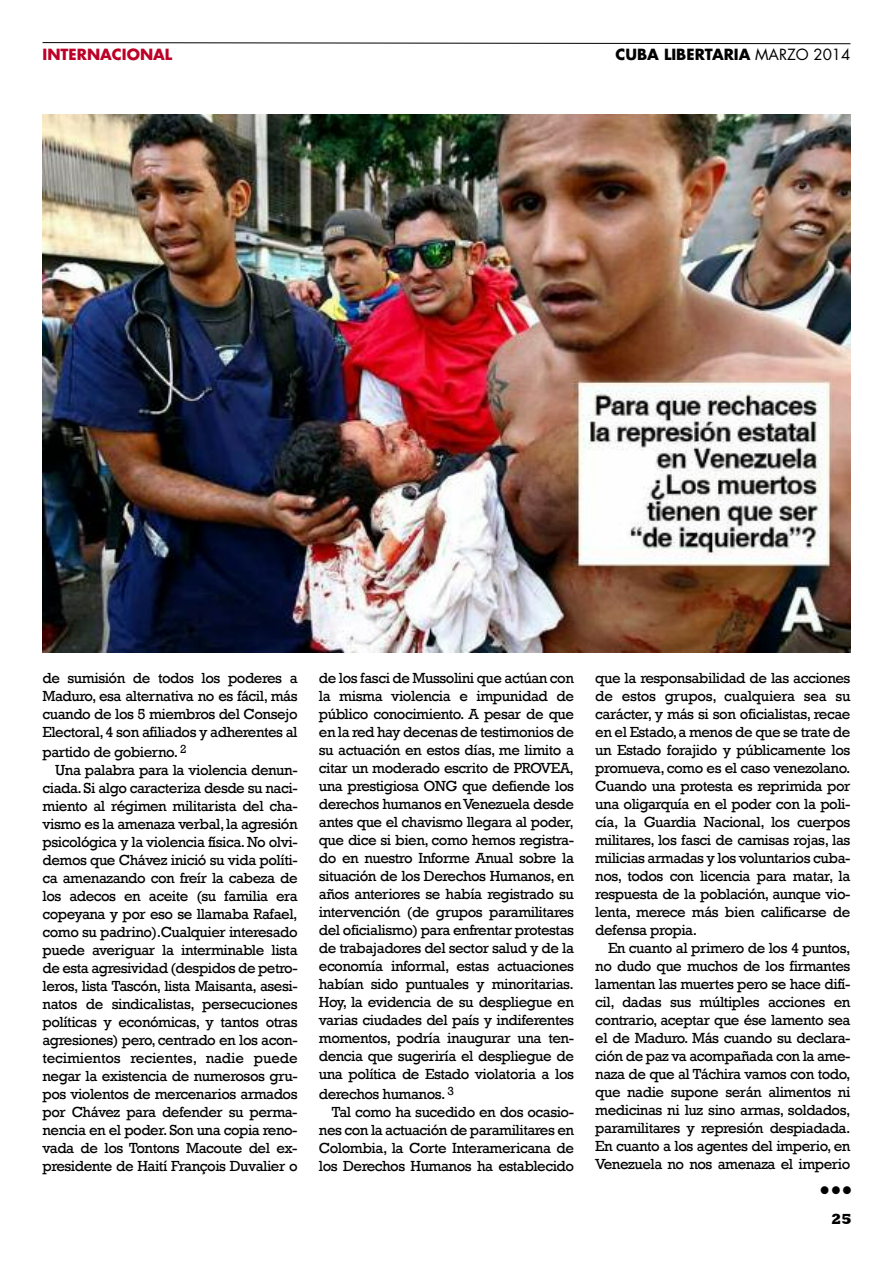
<style>
.page{position:relative;width:893px;height:1263px;background:#fff}
.page>*{position:absolute;margin:0;border:0;box-sizing:border-box;transform-origin:0 0}
.t1{font:31.5px "Rockwell";color:#000}
.t2{font:15px/18px "Rockwell";letter-spacing:-.03em;color:#000;text-align:justify}
.t3{font:15px "Rockwell";letter-spacing:-.01em;color:#000}
.t4{font:700 15px "Futura";color:#000}
.t5{font:700 15px "Futura";color:#bc0027}
.t6{font:800 15px "Rockwell";color:#000}
.s1{font-weight:400}
</style>
<div class="page">
<img style="left:43px;top:114px;width:808px;height:539px">
<svg style="left:42px;top:42px;width:809px;height:2px;background:#828282"></svg>
<p class="t5" style="left:43px;top:47px;width:131px">INTERNACIONAL</p>
<p class="t4" style="left:615px;top:47px;width:236px">CUBA LIBERTARIA <span class="s1">MARZO 2014</span></p>
<p class="t2" style="left:43px;top:669px;width:257px">de sumisión de todos los poderes a Maduro, esa alternativa no es fácil, más cuando de los 5 miembros del Consejo Electoral,4 son afiliados y adherentes al</p>
<p class="t2" style="left:43px;top:743px;width:145px">partido de gobierno. <sup>2</sup></p>
<p class="t2" style="left:55px;top:761px;width:244px">Una palabra para la violencia denun-</p>
<p class="t2" style="left:43px;top:779px;width:257px">ciada.Si algo caracteriza desde su naci-</p>
<p class="t2" style="left:43px;top:797px;width:257px">miento al régimen militarista del cha-</p>
<p class="t2" style="left:43px;top:815px;width:257px">vismo es la amenaza verbal,la agresión</p>
<p class="t2" style="left:43px;top:833px;width:257px">psicológica y la violencia física.No olvi-</p>
<p class="t2" style="left:43px;top:851px;width:257px">demos que Chávez inició su vida políti-</p>
<p class="t2" style="left:43px;top:869px;width:257px">ca amenazando con freír la cabeza de</p>
<p class="t2" style="left:43px;top:887px;width:257px">los adecos en aceite (su familia era</p>
<p class="t2" style="left:43px;top:905px;width:257px">copeyana y por eso se llamaba Rafael,</p>
<p class="t2" style="left:43px;top:923px;width:257px">como su padrino).Cualquier interesado</p>
<p class="t2" style="left:43px;top:941px;width:257px">puede averiguar la interminable lista</p>
<p class="t2" style="left:43px;top:959px;width:257px">de esta agresividad (despidos de petro-</p>
<p class="t2" style="left:43px;top:977px;width:257px">leros, lista Tascón, lista Maisanta, asesi-</p>
<p class="t2" style="left:43px;top:995px;width:257px">natos de sindicalistas, persecuciones</p>
<p class="t2" style="left:43px;top:1013px;width:257px">políticas y económicas, y tantos otras</p>
<p class="t2" style="left:43px;top:1031px;width:257px">agresiones) pero, centrado en los acon-</p>
<p class="t3" style="left:43px;top:1049px;width:257px">tecimientos recientes, nadie puede</p>
<p class="t2" style="left:43px;top:1067px;width:257px">negar la existencia de numerosos gru-</p>
<p class="t2" style="left:42px;top:1085px;width:257px">pos violentos de mercenarios armados</p>
<p class="t2" style="left:42px;top:1103px;width:257px">por Chávez para defender su perma-</p>
<p class="t2" style="left:42px;top:1121px;width:257px">nencia en el poder. Son una copia reno-</p>
<p class="t2" style="left:42px;top:1139px;width:257px">vada de los Tontons Macoute del ex-</p>
<p class="t2" style="left:42px;top:1157px;width:257px">presidente de Haití François Duvalier o</p>
<p class="t2" style="left:319px;top:669px;width:257px">de los fasci de Mussolini que actúan con la misma violencia e impunidad de público conocimiento. A pesar de que en la red hay decenas de testimonios de su actuación en estos días, me limito a citar un moderado escrito de PROVEA, una prestigiosa ONG que defiende los derechos humanos enVenezuela desde antes que el chavismo llegara al poder, que dice si bien, como hemos registra&shy;do en nuestro Informe Anual sobre la situación de los Derechos Humanos, en años anteriores se había registrado su intervención (de grupos paramilitares del oficialismo) para enfrentar protestas de trabajadores del sector salud y de la economía informal, estas actuaciones habían sido puntuales y minoritarias.<br>Hoy, la evidencia de su despliegue en varias ciudades del país y indiferentes momentos, podría inaugurar una ten&shy;dencia que sugeriría el despliegue de una política de Estado violatoria a los</p>
<p class="t2" style="left:319px;top:1085px;width:137px">derechos humanos. <sup>3</sup></p>
<p class="t2" style="left:332px;top:1103px;width:244px">Tal como ha sucedido en dos ocasio-</p>
<p class="t2" style="left:319px;top:1121px;width:257px">nes con la actuación de paramilitares en</p>
<p class="t2" style="left:319px;top:1139px;width:257px">Colombia, la Corte Interamericana de</p>
<p class="t2" style="left:319px;top:1157px;width:257px">los Derechos Humanos ha establecido</p>
<p class="t2" style="left:595px;top:669px;width:257px">que la responsabilidad de las acciones de estos grupos, cualquiera sea su carácter, y más si son oficialistas, recae en el Estado,a menos de que se trate de un Estado forajido y públicamente los promueva, como es el caso venezolano.<br>Cuando una protesta es reprimida por una oligarquía en el poder con la poli&shy;cía, la Guardia Nacional, los cuerpos militares, los fasci de camisas rojas, las milicias armadas y los voluntarios cuba&shy;nos, todos con licencia para matar, la respuesta de la población, aunque vio&shy;lenta, merece más bien calificarse de defensa propia.</p>
<p class="t2" style="left:595px;top:939px;width:257px;text-indent:13px">En cuanto al primero de los 4 puntos, no dudo que muchos de los firmantes lamentan las muertes pero se hace difí&shy;cil, dadas sus múltiples acciones en contrario, aceptar que ése lamento sea el de Maduro. Más cuando su declara&shy;ción de paz va acompañada con la ame&shy;naza de que al Táchira vamos con todo, que nadie supone serán alimentos ni medicinas ni luz sino armas, soldados, paramilitares y represión despiadada.<br>En cuanto a los agentes del imperio, en Venezuela no nos amenaza el imperio</p>
<h1 class="t1" style="left:819px;top:1171px;width:35px">•••</h1>
<p class="t6" style="left:831px;top:1210px;width:22px">25</p>
</div>
